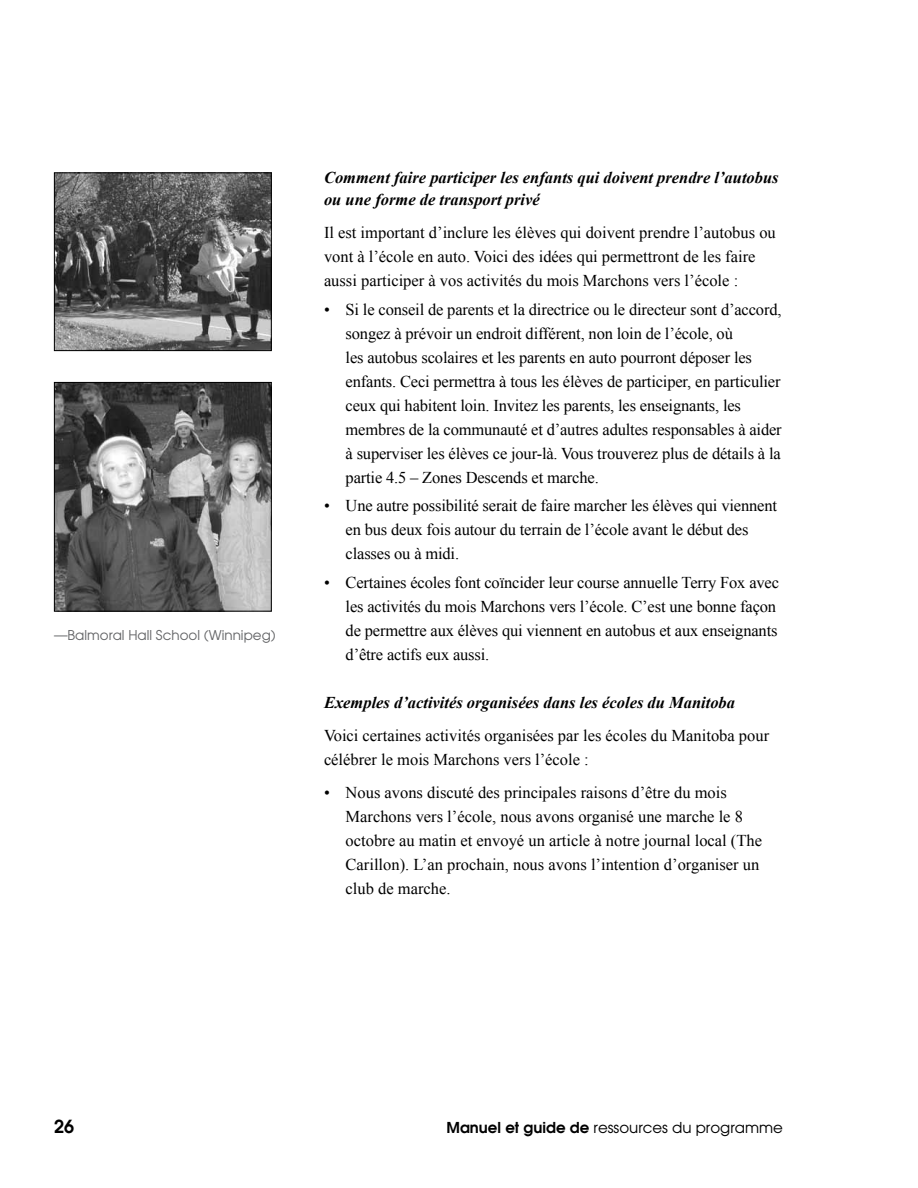
<style>
.page{position:relative;width:918px;height:1188px;background:#fff}
.page>*{position:absolute;margin:0;border:0;box-sizing:border-box;transform-origin:0 0}
.t1{font:600 18px "Avant Garde";color:#000}
.t2{font:16.5px/24px "Times New Roman";letter-spacing:-.01em;color:#000}
.t3{font:italic 700 16.5px/21.8px "Times New Roman";color:#000}
.t4{font:15px "Avant Garde";color:#000}
.t5{font:13.5px "Avant Garde";color:#636466}
.s1{font-weight:600}
</style>
<div class="page">
<img style="left:56px;top:174px;width:214px;height:175px">
<div style="left:54px;top:172px;width:218px;height:179px;border:1px solid #000"></div>
<img style="left:56px;top:384px;width:214px;height:226px">
<div style="left:54px;top:382px;width:218px;height:230px;border:1px solid #000"></div>
<p class="t5" style="left:54px;top:627px;width:223px">—Balmoral Hall School (Winnipeg)</p>
<p class="t3" style="left:324px;top:166px;width:456px">Comment faire participer les enfants qui doivent prendre l’autobus ou une forme de transport privé</p>
<p class="t2" style="left:324px;top:220px;width:453px">Il est important d’inclure les élèves qui doivent prendre l’autobus ou vont à l’école en auto. Voici des idées qui permettront de les faire aussi participer à vos activités du mois Marchons vers l’école :</p>
<p class="t2" style="left:346px;top:297px;width:438px;text-indent:-22px">• Si le conseil de parents et la directrice ou le directeur sont d’accord, songez à prévoir un endroit différent, non loin de l’école, où<br>les autobus scolaires et les parents en auto pourront déposer les enfants. Ceci permettra à tous les élèves de participer, en particulier ceux qui habitent loin. Invitez les parents, les enseignants, les membres de la communauté et d’autres adultes responsables à aider à superviser les élèves ce jour-là. Vous trouverez plus de détails à la partie 4.5 – Zones Descends et marche.</p>
<p class="t2" style="left:346px;top:493px;width:433px;text-indent:-22px">• Une autre possibilité serait de faire marcher les élèves qui viennent en bus deux fois autour du terrain de l’école avant le début des classes ou à midi.</p>
<p class="t2" style="left:346px;top:570px;width:435px;text-indent:-22px">• Certaines écoles font coïncider leur course annuelle Terry Fox avec les activités du mois Marchons vers l’école. C’est une bonne façon de permettre aux élèves qui viennent en autobus et aux enseignants d’être actifs eux aussi.</p>
<p class="t3" style="left:324px;top:691px;width:413px">Exemples d’activités organisées dans les écoles du Manitoba</p>
<p class="t2" style="left:324px;top:723px;width:447px">Voici certaines activités organisées par les écoles du Manitoba pour célébrer le mois Marchons vers l’école :</p>
<p class="t2" style="left:346px;top:780px;width:418px;text-indent:-22px">• Nous avons discuté des principales raisons d’être du mois Marchons vers l’école, nous avons organisé une marche le 8 octobre au matin et envoyé un article à notre journal local (The Carillon). L’an prochain, nous avons l’intention d’organiser un club de marche.</p>
<p class="t1" style="left:54px;top:1114px;width:22px">26</p>
<p class="t4" style="left:447px;top:1118px;width:338px"><span class="s1">Manuel et guide de</span> ressources du programme</p>
</div>
